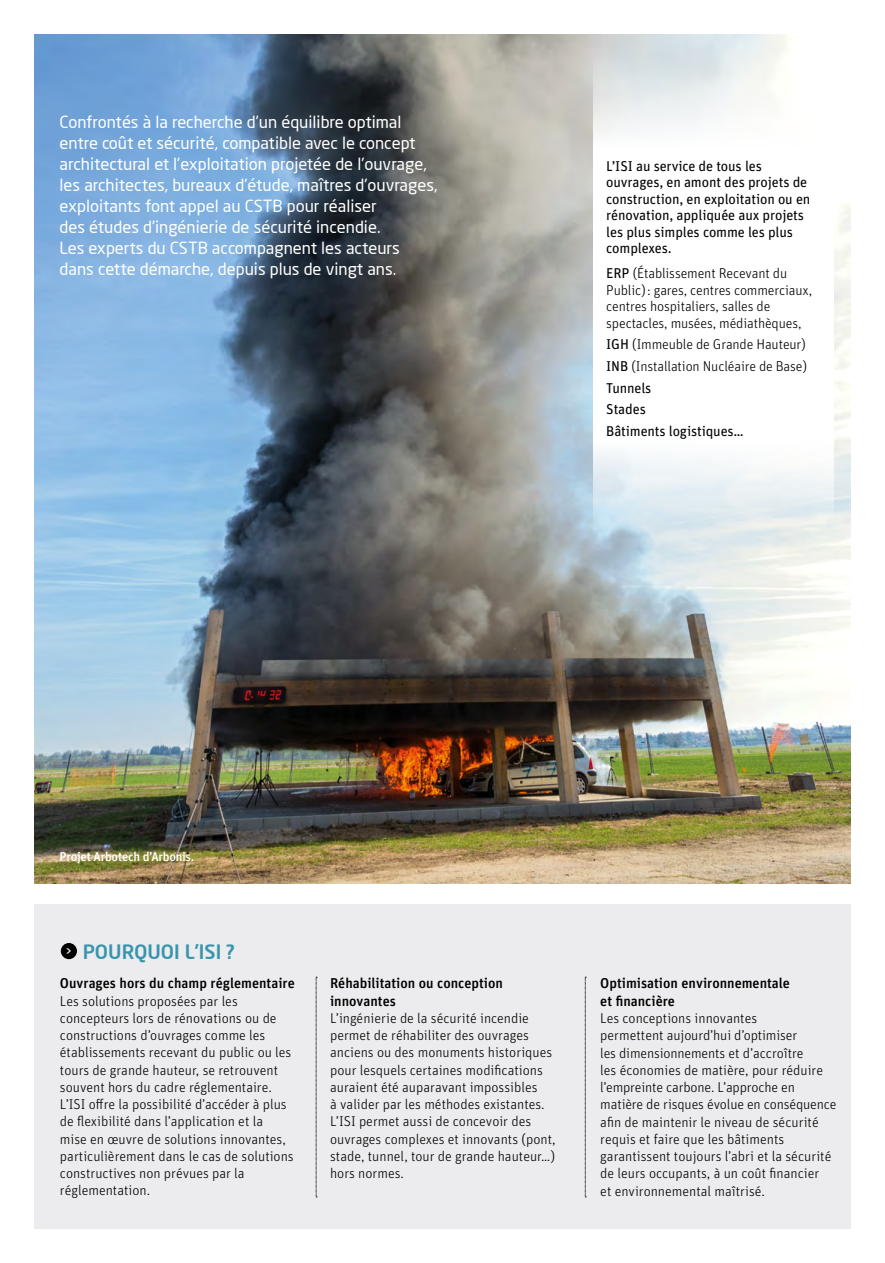
<style>
.page{position:relative;width:885px;height:1263px;background:#fff}
.page>*{position:absolute;margin:0;border:0;box-sizing:border-box;transform-origin:0 0}
.t1{font:500 19.5px "Neo Sans";color:#3895ae}
.t2{font:16.5px/21px "Neo Sans";color:#fff}
.t3{font:300 14.25px/17.2px "Unit OT";color:#000}
.t4{font:14.25px/16.5px "Unit OT";letter-spacing:-.01em;color:#000}
.t5{font:500 14.25px/17.2px "Unit OT";color:#000}
.t6{font:500 12.75px "Unit OT";letter-spacing:-.02em;color:#fff}
.s1{font-weight:400}
</style>
<div class="page">
<div style="left:34px;top:904px;width:816px;height:325px;background:#ececee"></div>
<img style="left:34px;top:34px;width:816px;height:849px">
<div style="left:61px;top:943px;width:16px;height:16px;background:#000;border-radius:50%"></div>
<svg style="left:316px;top:977px;width:1px;height:220px"></svg>
<svg style="left:585px;top:977px;width:1px;height:220px"></svg>
<svg style="left:593px;top:294px;width:240px;height:260px"></svg>
<svg style="left:593px;top:34px;width:240px;height:260px"></svg>
<p class="t2" style="left:60px;top:111px;width:379px">Confrontés à la recherche d’un équilibre optimal entre coût et sécurité, compatible avec le concept architectural et l’exploitation projetée de l’ouvrage, les architectes, bureaux d’étude, maîtres d’ouvrages, exploitants font appel au CSTB pour réaliser<br>des études d’ingénierie de sécurité incendie.<br>Les experts du CSTB accompagnent les acteurs dans cette démarche, depuis plus de vingt ans.</p>
<p class="t4" style="left:606px;top:157px;width:205px">L’ISI au service de tous les ouvrages, en amont des projets de construction, en exploitation ou en rénovation, appliquée aux projets les plus simples comme les plus complexes.</p>
<p class="t3" style="left:606px;top:265px;width:207px;line-height:16.5px"><span class="s1">ERP</span> (Établissement Recevant du Public): gares, centres commerciaux, centres hospitaliers, salles de spectacles, musées, médiathèques,</p>
<p class="t3" style="left:606px;top:334px;width:202px;line-height:21.8px"><span class="s1">IGH</span> (Immeuble de Grande Hauteur)<br><span class="s1">INB</span> (Installation Nucléaire de Base)<br><span class="s1">Tunnels<br>Stades<br>Bâtiments logistiques…</span></p>
<p class="t6" style="left:60px;top:848px;width:136px">Projet Arbotech d’Arbonis.</p>
<h1 class="t1" style="left:66px;top:940px;width:171px"><sup>&gt;</sup> POURQUOI L’ISI ?</h1>
<p class="t5" style="left:60px;top:974px;width:236px">Ouvrages hors du champ réglementaire</p>
<p class="t3" style="left:60px;top:992px;width:235px">Les solutions proposées par les concepteurs lors de rénovations ou de constructions d’ouvrages comme les établissements recevant du public ou les tours de grande hauteur, se retrouvent souvent hors du cadre réglementaire.<br>L’ISI offre la possibilité d’accéder à plus de flexibilité dans l’application et la<br>mise en œuvre de solutions innovantes, particulièrement dans le cas de solutions constructives non prévues par la réglementation.</p>
<p class="t5" style="left:330px;top:975px;width:174px">Réhabilitation ou conception innovantes</p>
<p class="t3" style="left:330px;top:1009px;width:227px">L’ingénierie de la sécurité incendie permet de réhabiliter des ouvrages anciens ou des monuments historiques pour lesquels certaines modifications auraient été auparavant impossibles<br>à valider par les méthodes existantes.<br>L’ISI permet aussi de concevoir des ouvrages complexes et innovants (pont, stade, tunnel, tour de grande hauteur…) hors normes.</p>
<p class="t5" style="left:600px;top:975px;width:191px">Optimisation environnementale et financière</p>
<p class="t3" style="left:600px;top:1009px;width:237px">Les conceptions innovantes<br>permettent aujourd’hui d’optimiser<br>les dimensionnements et d’accroître<br>les économies de matière, pour réduire l’empreinte carbone. L’approche en matière de risques évolue en conséquence afin de maintenir le niveau de sécurité requis et faire que les bâtiments garantissent toujours l’abri et la sécurité de leurs occupants, à un coût financier<br>et environnemental maîtrisé.</p>
</div>
